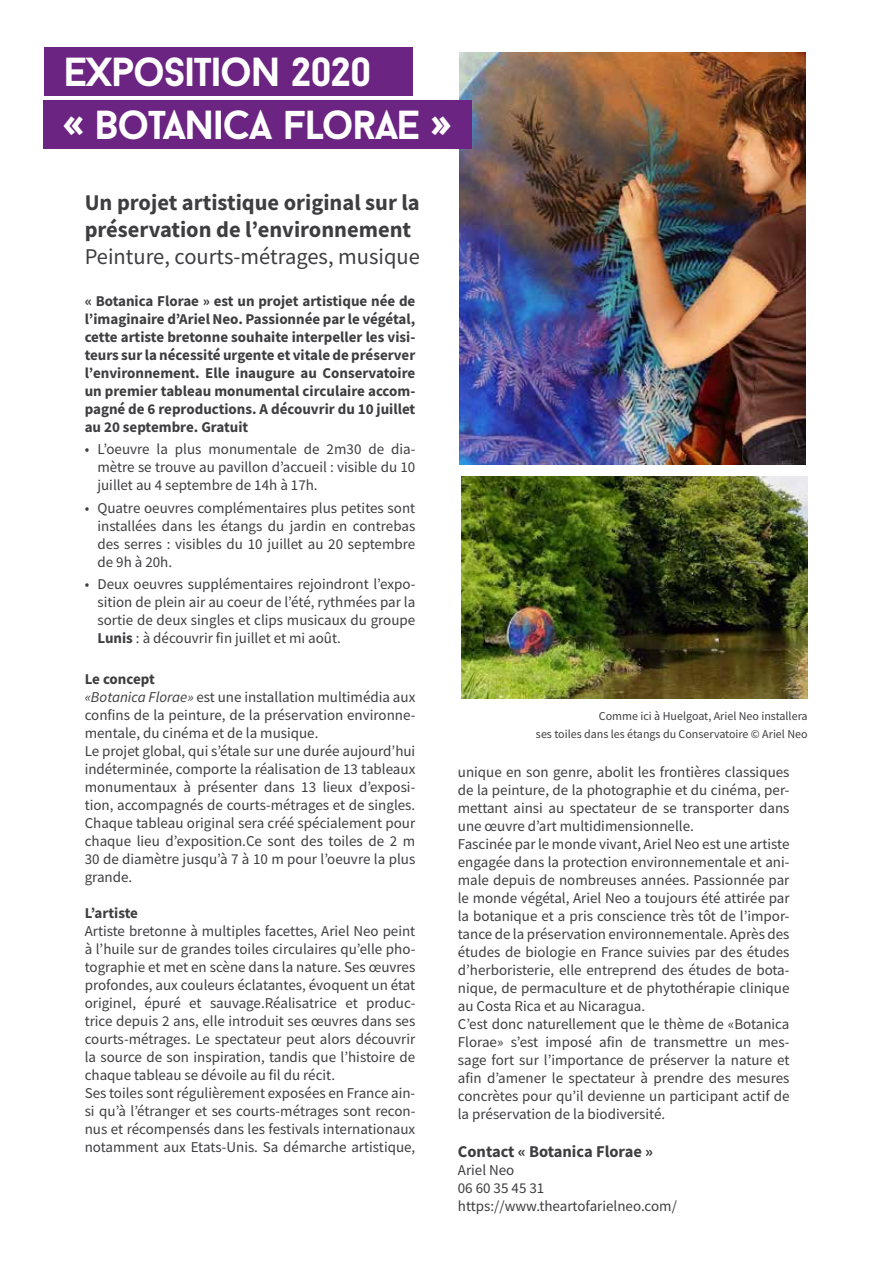
<style>
.page{position:relative;width:893px;height:1263px;background:#fff}
.page>*{position:absolute;margin:0;border:0;box-sizing:border-box;transform-origin:0 0}
.t1{font:700 40.5px/52.7px "Baron Neue";letter-spacing:-.04em;color:#fff}
.t2{font:700 22.5px/27px "Source Sans Pro";color:#3e3d40}
.t3{font:22.5px "Source Sans Pro";color:#3e3d40}
.t4{font:700 16.5px "Source Sans Pro";color:#3e3d40}
.t5{font:15px/18px "Source Sans Pro";color:#3e3d40}
.t6{font:700 15px/18px "Source Sans Pro";color:#3e3d40;text-align:justify}
.t7{font:12px/18px "Source Sans Pro";color:#3e3d40;text-align:right}
.s1{font-weight:700}
.s2{font-style:italic}
</style>
<div class="page">
<img style="left:461px;top:476px;width:347px;height:222px">
<img style="left:459px;top:52px;width:347px;height:413px">
<div style="left:44px;top:47px;width:368px;height:48px;background:#6c2482"></div>
<div style="left:44px;top:100px;width:428px;height:49px;background:#6c2482"></div>
<h1 class="t1" style="left:63px;top:44px;width:389px">EXPOSITION 2020<br>« BOTANICA FLORAE »</h1>
<h2 class="t2" style="left:85px;top:189px;width:337px">Un projet artistique original sur la préservation de l’environnement</h2>
<h2 class="t3" style="left:85px;top:243px;width:337px">Peinture, courts-métrages, musique</h2>
<p class="t6" style="left:85px;top:292px;width:332px">« Botanica Florae » est un projet artistique née de l’imaginaire d’Ariel Neo. Passionnée par le végétal, cette artiste bretonne souhaite interpeller les visi&shy;teurs sur la nécessité urgente et vitale de préserver l’environnement. Elle inaugure au Conservatoire un premier tableau monumental circulaire accom&shy;pagné de 6 reproductions. A découvrir du 10 juillet au 20 septembre. Gratuit</p>
<p class="t5" style="left:97px;top:440px;width:319px;text-align:justify;text-indent:-13px">• L’oeuvre la plus monumentale de 2m30 de dia&shy;mètre se trouve au pavillon d’accueil : visible du 10 juillet au 4 septembre de 14h à 17h.</p>
<p class="t5" style="left:97px;top:498px;width:319px;text-align:justify;text-indent:-13px">• Quatre oeuvres complémentaires plus petites sont installées dans les étangs du jardin en contrebas des serres : visibles du 10 juillet au 20 septembre de 9h à 20h.</p>
<p class="t5" style="left:97px;top:575px;width:319px;text-align:justify;text-indent:-13px">• Deux oeuvres supplémentaires rejoindront l’expo&shy;sition de plein air au coeur de l’été, rythmées par la sortie de deux singles et clips musicaux du groupe <span class="s1">Lunis</span> : à découvrir fin juillet et mi août.</p>
<p class="t5" style="left:85px;top:670px;width:332px"><span class="s1">Le concept<br></span><span class="s2">«Botanica Florae»</span> est une installation multimédia aux confins de la peinture, de la préservation environne&shy;mentale, du cinéma et de la musique.<br>Le projet global, qui s’étale sur une durée aujourd’hui indéterminée, comporte la réalisation de 13 tableaux monumentaux à présenter dans 13 lieux d’exposi&shy;tion, accompagnés de courts-métrages et de singles.<br>Chaque tableau original sera créé spécialement pour chaque lieu d’exposition.Ce sont des toiles de 2 m 30 de diamètre jusqu’à 7 à 10 m pour l’oeuvre la plus grande.</p>
<p class="t6" style="left:85px;top:904px;width:55px">L’artiste</p>
<p class="t5" style="left:85px;top:922px;width:332px">Artiste bretonne à multiples facettes, Ariel Neo peint à l’huile sur de grandes toiles circulaires qu’elle pho&shy;tographie et met en scène dans la nature. Ses œuvres profondes, aux couleurs éclatantes, évoquent un état originel, épuré et sauvage.Réalisatrice et produc&shy;trice depuis 2 ans, elle introduit ses œuvres dans ses courts-métrages. Le spectateur peut alors découvrir la source de son inspiration, tandis que l’histoire de chaque tableau se dévoile au fil du récit.<br>Ses toiles sont régulièrement exposées en France ain&shy;si qu’à l’étranger et ses courts-métrages sont recon&shy;nus et récompensés dans les festivals internationaux notamment aux Etats-Unis. Sa démarche artistique,</p>
<p class="t7" style="left:536px;top:707px;width:273px">Comme ici à Huelgoat, Ariel Neo installera<br>ses toiles dans les étangs du Conservatoire © Ariel Neo</p>
<p class="t5" style="left:458px;top:763px;width:333px">unique en son genre, abolit les frontières classiques de la peinture, de la photographie et du cinéma, per&shy;mettant ainsi au spectateur de se transporter dans une œuvre d’art multidimensionnelle.<br>Fascinée par le monde vivant, Ariel Neo est une artiste engagée dans la protection environnementale et ani&shy;male depuis de nombreuses années. Passionnée par le monde végétal, Ariel Neo a toujours été attirée par la botanique et a pris conscience très tôt de l’impor&shy;tance de la préservation environnementale. Après des études de biologie en France suivies par des études d’herboristerie, elle entreprend des études de bota&shy;nique, de permaculture et de phytothérapie clinique au Costa Rica et au Nicaragua.<br>C’est donc naturellement que le thème de «Botanica Florae» s’est imposé afin de transmettre un mes&shy;sage fort sur l’importance de préserver la nature et afin d’amener le spectateur à prendre des mesures concrètes pour qu’il devienne un participant actif de la préservation de la biodiversité.</p>
<p class="t4" style="left:458px;top:1140px;width:197px">Contact « Botanica Florae »</p>
<p class="t5" style="left:458px;top:1160px;width:221px">Ariel Neo<br>06 60 35 45 31 https://www.theartofarielneo.com/</p>
</div>
